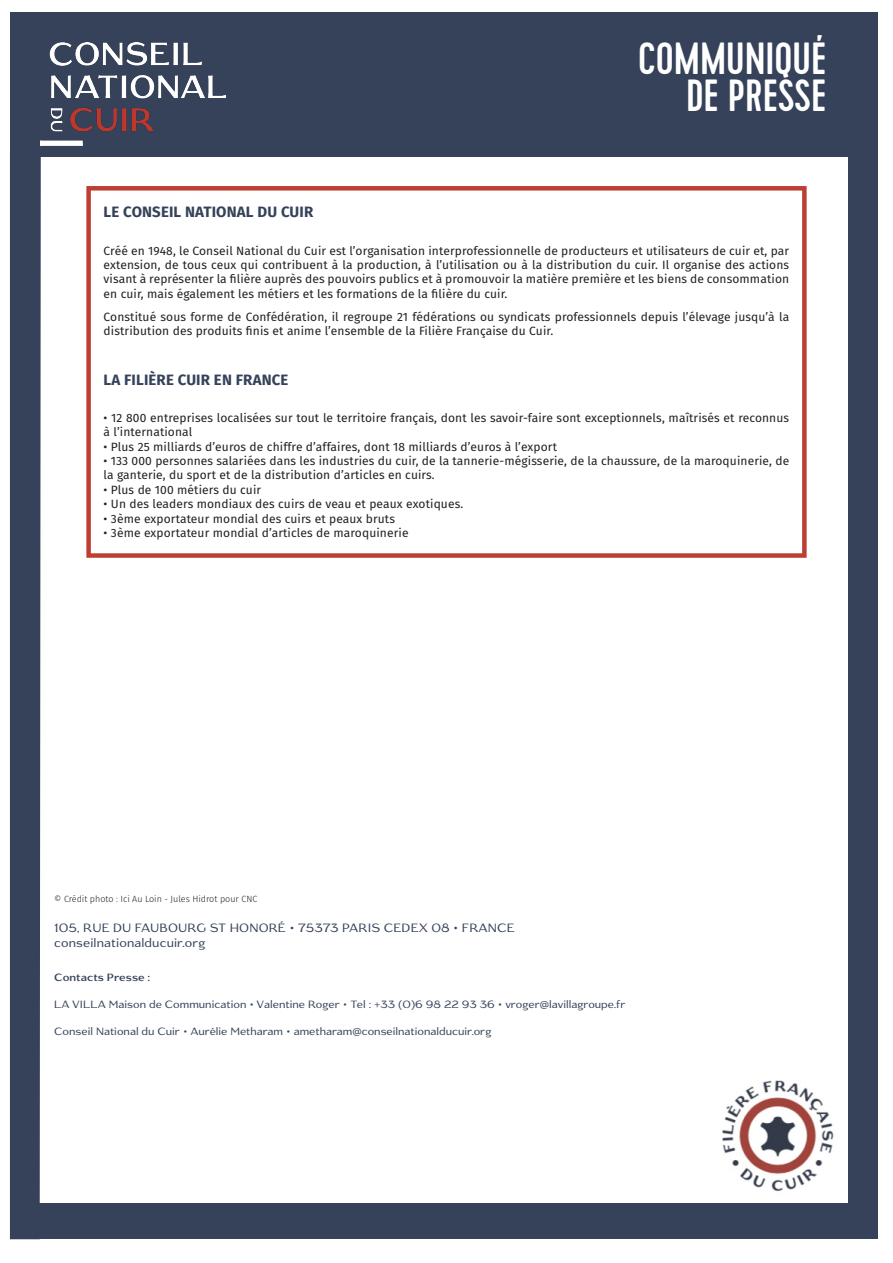
<style>
.page{position:relative;width:893px;height:1263px;background:#fff}
.page>*{position:absolute;margin:0;border:0;box-sizing:border-box;transform-origin:0 0}
.t1{font:500 45px "Cervo";color:#fff}
.t2{font:700 15px "Fira Sans";letter-spacing:.01em;color:#35425a}
.t3{font:12px/14.4px "Fira Sans";letter-spacing:.01em;color:#231f20}
.t4{font:12px "Gaslight";letter-spacing:.01em;color:#35425a}
.t5{font:10.5px "Gaslight";color:#35425a}
.t6{font:600 10.5px "Gaslight";color:#35425a}
.t7{font:300 9px "Fira Sans";color:#231f20}
</style>
<div class="page">
<div style="left:10px;top:12px;width:867px;height:145px;background:#35425a"></div>
<img style="left:41px;top:43px;width:185px;height:102px">
<img style="left:722px;top:1080px;width:112px;height:112px">
<div style="left:86px;top:186px;width:721px;height:372px;border:4px solid #bf3e33"></div>
<div style="left:10px;top:157px;width:31px;height:1082px;background:#35425a"></div>
<div style="left:848px;top:153px;width:29px;height:1086px;background:#35425a"></div>
<div style="left:34px;top:1203px;width:821px;height:36px;background:#35425a"></div>
<p class="t1" style="left:638px;top:32px;width:190px">COMMUNIQUÉ</p>
<p class="t1" style="left:686px;top:69px;width:142px">DE PRESSE</p>
<p class="t2" style="left:104px;top:199px;width:211px">LE CONSEIL NATIONAL DU CUIR</p>
<p class="t3" style="left:104px;top:243px;width:687px;text-align:justify">Créé en 1948, le Conseil National du Cuir est l’organisation interprofessionnelle de producteurs et utilisateurs de cuir et, par extension, de tous ceux qui contribuent à la production, à l’utilisation ou à la distribution du cuir. Il organise des actions visant à représenter la filière auprès des pouvoirs publics et à promouvoir la matière première et les biens de consommation en cuir, mais également les métiers et les formations de la filière du cuir.</p>
<p class="t3" style="left:104px;top:309px;width:687px">Constitué sous forme de Confédération, il regroupe 21 fédérations ou syndicats professionnels depuis l’élevage jusqu’à la distribution des produits finis et anime l’ensemble de la Filière Française du Cuir.</p>
<p class="t2" style="left:104px;top:367px;width:186px">LA FILIÈRE CUIR EN FRANCE</p>
<p class="t3" style="left:104px;top:410px;width:687px">• 12 800 entreprises localisées sur tout le territoire français, dont les savoir-faire sont exceptionnels, maîtrisés et reconnus à l’international</p>
<p class="t3" style="left:104px;top:439px;width:455px">• Plus 25 milliards d’euros de chiffre d’affaires, dont 18 milliards d’euros à l’export</p>
<p class="t3" style="left:104px;top:453px;width:687px">• 133 000 personnes salariées dans les industries du cuir, de la tannerie-mégisserie, de la chaussure, de la maroquinerie, de la ganterie, du sport et de la distribution d’articles en cuirs.</p>
<p class="t3" style="left:104px;top:482px;width:159px">• Plus de 100 métiers du cuir</p>
<p class="t3" style="left:104px;top:497px;width:361px">• Un des leaders mondiaux des cuirs de veau et peaux exotiques.</p>
<p class="t3" style="left:104px;top:511px;width:293px">• 3ème exportateur mondial des cuirs et peaux bruts</p>
<p class="t3" style="left:104px;top:525px;width:306px">• 3ème exportateur mondial d’articles de maroquinerie</p>
<p class="t7" style="left:54px;top:893px;width:205px">© Crédit photo : Ici Au Loin - Jules Hidrot pour CNC</p>
<p class="t4" style="left:54px;top:921px;width:462px">105, RUE DU FAUBOURG ST HONORÉ • 75373 PARIS CEDEX 08 • FRANCE</p>
<p class="t4" style="left:54px;top:936px;width:153px">conseilnationalducuir.org</p>
<p class="t6" style="left:54px;top:971px;width:98px">Contacts Presse :</p>
<p class="t5" style="left:54px;top:998px;width:573px">LA VILLA Maison de Communication • Valentine Roger • Tel : +33 (0)6 98 22 93 36 • vroger@lavillagroupe.fr</p>
<p class="t5" style="left:54px;top:1025px;width:439px">Conseil National du Cuir • Aurélie Metharam • ametharam@conseilnationalducuir.org</p>
</div>
